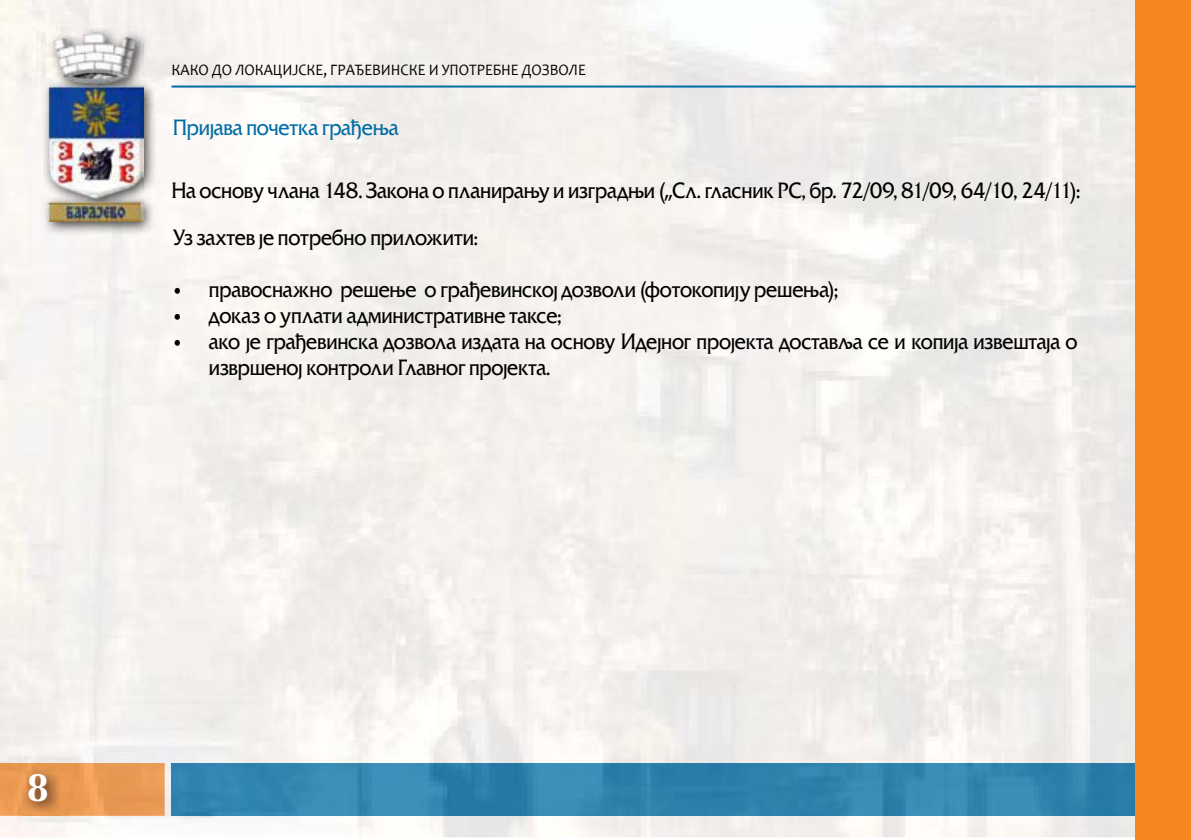
<style>
.page{position:relative;width:1191px;height:840px;background:#fff}
.page>*{position:absolute;margin:0;border:0;box-sizing:border-box;transform-origin:0 0}
.t1{font:40px "NK165";color:#fff;scale:.93 1}
.t2{font:22px/46.8px "NK106";letter-spacing:-.01em;color:#000;scale:.9 1}
.t3{font:22px "NK106";letter-spacing:-.01em;color:#006ca5;scale:.9 1}
.t4{font:16px "Candara";color:#000;scale:.93 1}
.s1{font-family:"Tahoma"}
</style>
<div class="page">
<img style="left:0;top:0;width:1135px;height:836px">
<img style="left:171px;top:762px;width:964px;height:53px">
<img style="left:0;top:762px;width:164px;height:53px">
<div style="left:1135px;top:0;width:56px;height:839px;background:#f6861f"></div>
<hr style="left:171px;top:85px;width:964px;height:2px;background:#006ca5">
<img style="left:22px;top:815px;width:39px;height:1px">
<img style="left:22px;top:766px;width:39px;height:49px">
<img style="left:41px;top:26px;width:115px;height:209px">
<img style="left:47px;top:32px;width:96px;height:190px">
<p class="t4" style="left:171px;top:60px;width:447px">КАКО ДО ЛОКАЦИЈСКЕ, ГРАЂЕВИНСКЕ И УПОТРЕБНЕ ДОЗВОЛЕ</p>
<p class="t3" style="left:173px;top:114px;width:252px">Пријава почетка грађења</p>
<p class="t2" style="left:171px;top:168px;width:1011px">На основу члана 148. Закона о планирању и изградњи (<span class="s1">„</span>Сл. гласник РС, бр. 72/09, 81/09, 64/10, 24/11):<br>Уз захтев је потребно приложити:</p>
<p class="t2" style="left:173px;top:267px;width:741px">• правоснажно решење о грађевинској дозволи (фотокопију решења);</p>
<p class="t2" style="left:173px;top:293px;width:433px">• доказ о уплати административне таксе;</p>
<p class="t2" style="left:209px;top:329px;width:966px;line-height:26px;text-indent:-36px">• ако је грађевинска дозвола издата на основу Идејног пројекта доставља се и копија извештаја о извршеној контроли Главног пројекта.</p>
<h1 class="t1" style="left:27px;top:763px;width:25px">8</h1>
</div>
